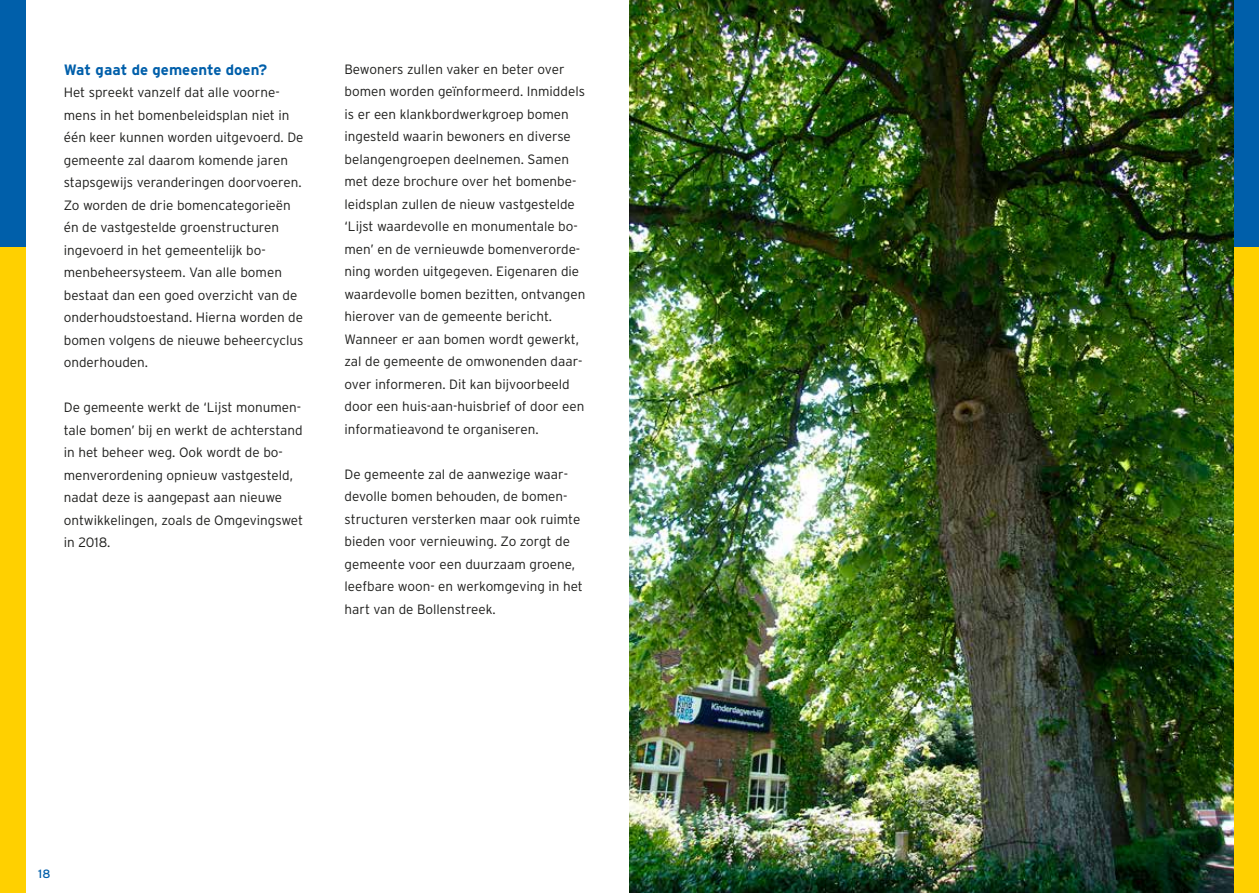
<style>
.page{position:relative;width:1259px;height:893px;background:#fff}
.page>*{position:absolute;margin:0;border:0;box-sizing:border-box;transform-origin:0 0}
.t1{font:700 15px "Interstate";color:#005faa}
.t2{font:300 13.5px/22.5px "Interstate";color:#1d1d1b}
.t3{font:12px "Interstate";color:#005faa}
</style>
<div class="page">
<div style="left:0;top:247px;width:26px;height:646px;background:#ffd000"></div>
<div style="left:0;top:0;width:26px;height:247px;background:#005faa"></div>
<div style="left:1233px;top:247px;width:26px;height:646px;background:#ffd000"></div>
<div style="left:1233px;top:0;width:26px;height:247px;background:#005faa"></div>
<img style="left:629px;top:0;width:604px;height:893px">
<p class="t1" style="left:64px;top:61px;width:205px">Wat gaat de gemeente doen?</p>
<p class="t2" style="left:64px;top:81px;width:241px">Het spreekt vanzelf dat alle voorne&shy;mens in het bomenbeleidsplan niet in één keer kunnen worden uitgevoerd. De gemeente zal daarom komende jaren stapsgewijs veranderingen doorvoeren.<br>Zo worden de drie bomencategorieën én de vastgestelde groenstructuren ingevoerd in het gemeentelijk bo&shy;menbeheersysteem. Van alle bomen bestaat dan een goed overzicht van de onderhoudstoestand. Hierna worden de bomen volgens de nieuwe beheercyclus onderhouden.</p>
<p class="t2" style="left:64px;top:396px;width:241px">De gemeente werkt de ‘Lijst monumen&shy;tale bomen’ bij en werkt de achterstand in het beheer weg. Ook wordt de bo&shy;menverordening opnieuw vastgesteld, nadat deze is aangepast aan nieuwe ontwikkelingen, zoals de Omgevingswet in 2018.</p>
<p class="t2" style="left:344px;top:58px;width:242px">Bewoners zullen vaker en beter over bomen worden geïnformeerd. Inmiddels is er een klankbordwerkgroep bomen ingesteld waarin bewoners en diverse belangengroepen deelnemen. Samen met deze brochure over het bomenbe&shy;leidsplan zullen de nieuw vastgestelde ‘Lijst waardevolle en monumentale bo&shy;men’ en de vernieuwde bomenverorde&shy;ning worden uitgegeven. Eigenaren die waardevolle bomen bezitten, ontvangen hierover van de gemeente bericht.<br>Wanneer er aan bomen wordt gewerkt, zal de gemeente de omwonenden daar&shy;over informeren. Dit kan bijvoorbeeld door een huis-aan-huisbrief of door een informatieavond te organiseren.</p>
<p class="t2" style="left:344px;top:463px;width:240px">De gemeente zal de aanwezige waar&shy;devolle bomen behouden, de bomen&shy;structuren versterken maar ook ruimte bieden voor vernieuwing. Zo zorgt de gemeente voor een duurzaam groene, leefbare woon- en werkomgeving in het hart van de Bollenstreek.</p>
<p class="t3" style="left:38px;top:867px;width:14px">18</p>
</div>
